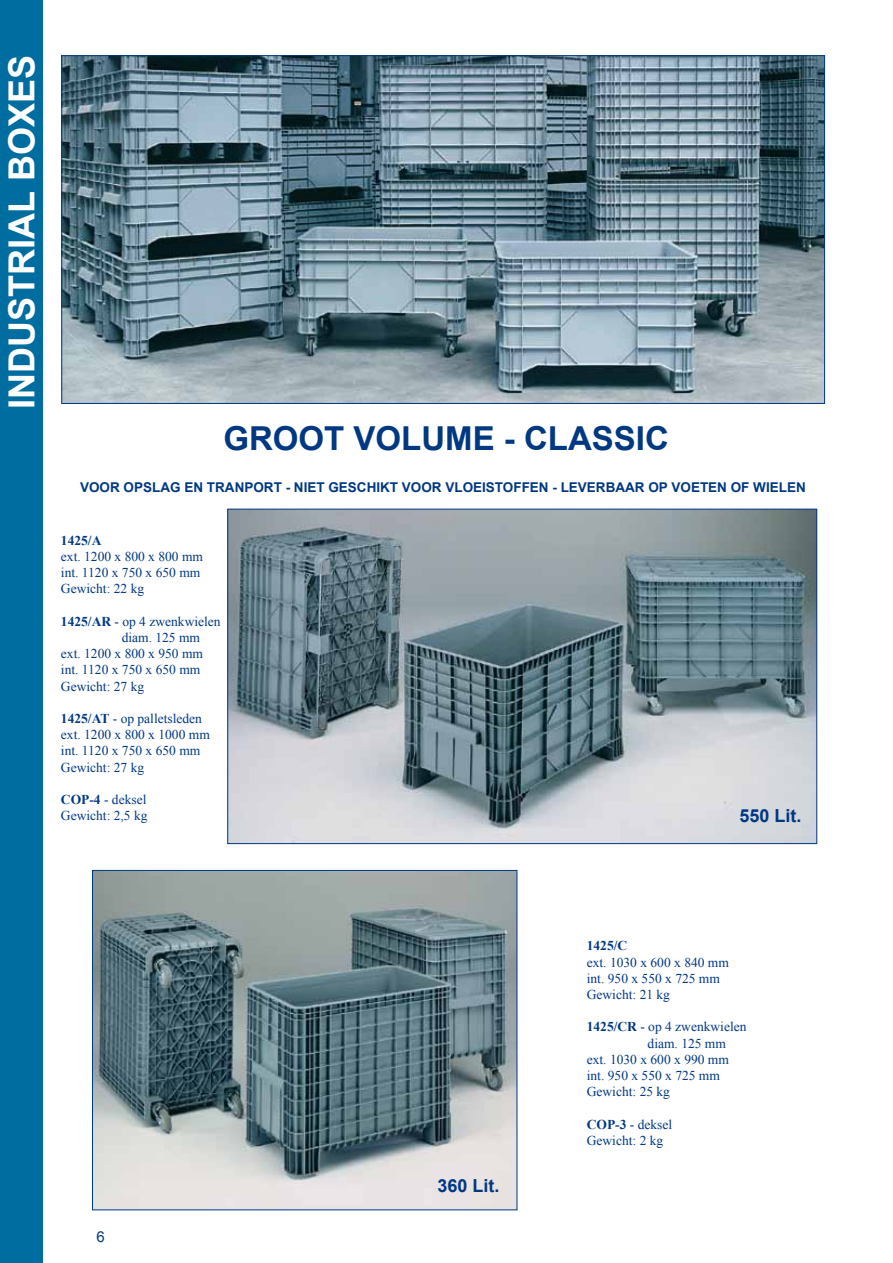
<style>
.page{position:relative;width:893px;height:1263px;background:#fff}
.page>*{position:absolute;margin:0;border:0;box-sizing:border-box;transform-origin:0 0}
.t1{font:700 36px "Arial";color:#fff}
.t2{font:700 33px "Arial";color:#003882}
.t3{font:700 18px "Arial";color:#003882}
.t4{font:15px "Arial";color:#003882}
.t5{font:13.5px/16.2px "Times New Roman";color:#003882}
.t6{font:700 13.5px "Arial";color:#003882}
.t7{font:700 13.5px "Times New Roman";color:#003882}
.s1{font-weight:700}
</style>
<div class="page">
<div style="left:0;top:0;width:43px;height:1263px;background:#006da0"></div>
<img style="left:63px;top:57px;width:760px;height:345px">
<img style="left:94px;top:872px;width:421px;height:336px">
<div style="left:92px;top:870px;width:425px;height:340px;border:1px solid #003882"></div>
<img style="left:229px;top:511px;width:586px;height:331px">
<h1 class="t1" style="left:-2px;top:409px;width:352px;rotate:-90deg">INDUSTRIAL BOXES</h1>
<h2 class="t2" style="left:223px;top:416px;width:50px">GROOT</h2>
<h2 class="t2" style="left:354px;top:416px;width:45px">VOLU</h2>
<h2 class="t2" style="left:445px;top:416px;width:101px">ME - CLASSIC</h2>
<p class="t6" style="left:80px;top:478px;width:11px">VOOR</p>
<p class="t6" style="left:124px;top:478px;width:11px">OPSLAG</p>
<p class="t6" style="left:184px;top:478px;width:33px">EN TRANPORT</p>
<p class="t6" style="left:286px;top:478px;width:17px">- NIET</p>
<p class="t6" style="left:328px;top:478px;width:11px">GESC</p>
<p class="t6" style="left:367px;top:478px;width:47px">HIKT VOOR</p>
<p class="t6" style="left:445px;top:478px;width:10px">VLOEISTOFFEN</p>
<p class="t6" style="left:552px;top:478px;width:19px">- LEVER</p>
<p class="t6" style="left:606px;top:478px;width:21px">BAAR</p>
<p class="t6" style="left:648px;top:478px;width:34px">OP VOETEN</p>
<p class="t6" style="left:731px;top:478px;width:33px">OF WIELEN</p>
<p class="t7" style="left:61px;top:531px;width:42px">1425/A</p>
<p class="t5" style="left:61px;top:548px;width:144px">ext. 1200 x 800 x 800 mm int. 1120 x 750 x 650 mm<br>Gewicht: 22 kg</p>
<p class="t5" style="left:61px;top:613px;width:161px"><span class="s1">1425/AR</span> - op 4 zwenkwielen</p>
<p class="t5" style="left:122px;top:629px;width:80px">diam. 125 mm</p>
<p class="t5" style="left:61px;top:645px;width:144px">ext. 1200 x 800 x 950 mm</p>
<p class="t5" style="left:61px;top:662px;width:141px">int. 1120 x 750 x 650 mm</p>
<p class="t5" style="left:61px;top:678px;width:85px">Gewicht: 27 kg</p>
<p class="t5" style="left:61px;top:710px;width:150px"><span class="s1">1425/AT</span> - op palletsleden ext. 1200 x 800 x 1000 mm int. 1120 x 750 x 650 mm<br>Gewicht: 27 kg</p>
<p class="t5" style="left:61px;top:791px;width:88px"><span class="s1">COP-4</span> - deksel<br>Gewicht: 2,5 kg</p>
<h3 class="t3" style="left:739px;top:804px;width:64px">550 Lit.</h3>
<p class="t4" style="left:97px;top:1227px;width:10px">6</p>
<h3 class="t3" style="left:437px;top:1174px;width:64px">360 Lit.</h3>
<p class="t7" style="left:587px;top:936px;width:42px">1425/C</p>
<p class="t5" style="left:587px;top:954px;width:144px">ext. 1030 x 600 x 840 mm int. 950 x 550 x 725 mm<br>Gewicht: 21 kg</p>
<p class="t5" style="left:587px;top:1018px;width:161px"><span class="s1">1425/CR</span> - op 4 zwenkwielen</p>
<p class="t5" style="left:648px;top:1035px;width:80px">diam. 125 mm</p>
<p class="t5" style="left:587px;top:1051px;width:144px">ext. 1030 x 600 x 990 mm</p>
<p class="t5" style="left:587px;top:1067px;width:135px">int. 950 x 550 x 725 mm</p>
<p class="t5" style="left:587px;top:1083px;width:85px">Gewicht: 25 kg</p>
<p class="t5" style="left:587px;top:1116px;width:87px"><span class="s1">COP-3</span> - deksel<br>Gewicht: 2 kg</p>
</div>
